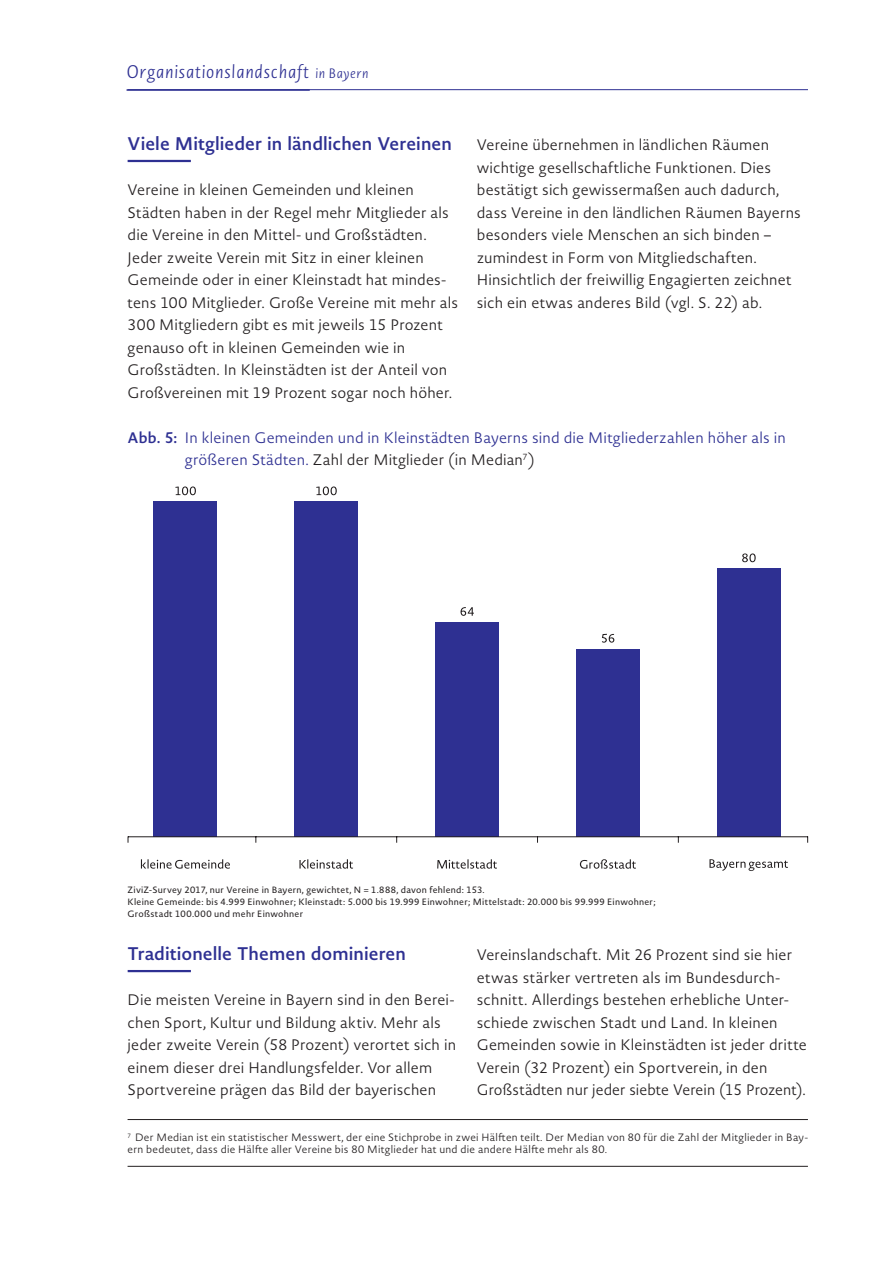
<style>
.page{position:relative;width:893px;height:1263px;background:#fff}
.page>*{position:absolute;margin:0;border:0;box-sizing:border-box;transform-origin:0 0}
.t1{font:600 18px "Novel Sans Pro";letter-spacing:.005em;color:#2e3092}
.t2{font:italic 300 18px "Novel Sans Pro";letter-spacing:.04em;color:#2e3092}
.t3{font:300 15px/22.5px "Novel Sans Pro";letter-spacing:.005em;color:#231f20}
.t4{font:300 15px/22.5px "Novel Sans Pro";letter-spacing:.01em;color:#2e3092}
.t5{font:300 10.5px/12px "Novel Sans Pro";letter-spacing:.025em;color:#231f20}
.t6{font:9px/12px "Novel Sans Pro";letter-spacing:.03em;color:#231f20}
.s1{font-size:13.5px}
.s2{font-weight:600}
.s3{color:#231f20}
</style>
<div class="page">
<hr style="left:128px;top:89px;width:680px;height:1px;background:#2e3092">
<hr style="left:127px;top:89px;width:183px;height:2px;background:#2e3092">
<hr style="left:128px;top:970px;width:63px;height:2px;background:#2e3092">
<hr style="left:128px;top:1119px;width:680px;height:1px;background:#231f20">
<hr style="left:128px;top:1166px;width:680px;height:1px;background:#231f20">
<img style="left:129px;top:495px;width:678px;height:373px">
<div style="left:154px;top:501px;width:63px;height:335px;background:#2e3092"></div>
<div style="left:294px;top:501px;width:64px;height:335px;background:#2e3092"></div>
<div style="left:435px;top:622px;width:64px;height:214px;background:#2e3092"></div>
<div style="left:576px;top:649px;width:64px;height:187px;background:#2e3092"></div>
<div style="left:717px;top:568px;width:64px;height:268px;background:#2e3092"></div>
<hr style="left:128px;top:836px;width:680px;height:1px;background:#231f20">
<svg style="left:709px;top:859px;width:79px;height:12px"></svg>
<svg style="left:141px;top:859px;width:89px;height:10px"></svg>
<svg style="left:299px;top:859px;width:54px;height:10px"></svg>
<svg style="left:437px;top:859px;width:60px;height:10px"></svg>
<svg style="left:580px;top:859px;width:56px;height:10px"></svg>
<svg style="left:175px;top:486px;width:21px;height:9px"></svg>
<svg style="left:316px;top:486px;width:21px;height:9px"></svg>
<svg style="left:461px;top:607px;width:13px;height:9px"></svg>
<svg style="left:602px;top:634px;width:12px;height:9px"></svg>
<svg style="left:742px;top:553px;width:14px;height:9px"></svg>
<hr style="left:128px;top:160px;width:63px;height:2px;background:#2e3092">
<p class="t2" style="left:127px;top:59px;width:244px">Organisationslandschaft <span class="s1">in Bayern</span></p>
<p class="t1" style="left:128px;top:130px;width:326px">Viele Mitglieder in ländlichen Vereinen</p>
<p class="t3" style="left:128px;top:178px;width:332px">Vereine in kleinen Gemeinden und kleinen Städten haben in der Regel mehr Mitglieder als die Vereine in den Mittel- und Großstädten.<br>Jeder zweite Verein mit Sitz in einer kleinen Gemeinde oder in einer Kleinstadt hat mindes&shy;tens 100 Mitglieder. Große Vereine mit mehr als 300 Mitgliedern gibt es mit jeweils 15 Prozent genauso oft in kleinen Gemeinden wie in Großstädten. In Kleinstädten ist der Anteil von Großvereinen mit 19 Prozent sogar noch höher.</p>
<p class="t3" style="left:477px;top:133px;width:326px">Vereine übernehmen in ländlichen Räumen wichtige gesellschaftliche Funktionen. Dies bestätigt sich gewissermaßen auch dadurch, dass Vereine in den ländlichen Räumen Bayerns besonders viele Menschen an sich binden – zumindest in Form von Mitgliedschaften.<br>Hinsichtlich der freiwillig Engagierten zeichnet sich ein etwas anderes Bild (vgl. S. 22) ab.</p>
<p class="t4" style="left:185px;top:426px;width:603px;text-indent:-57px"><span class="s2">Abb. 5:</span> In kleinen Gemeinden und in Kleinstädten Bayerns sind die Mitgliederzahlen höher als in größeren Städten. <span class="s3">Zahl der Mitglieder (in Median</span><sup>7</sup><span class="s3">)</span></p>
<p class="t6" style="left:127px;top:883px;width:530px">ZiviZ-Survey 2017, nur Vereine in Bayern, gewichtet, N = 1.888, davon fehlend: 153.<br>Kleine Gemeinde: bis 4.999 Einwohner; Kleinstadt: 5.000 bis 19.999 Einwohner; Mittelstadt: 20.000 bis 99.999 Einwohner;<br>Großstadt 100.000 und mehr Einwohner</p>
<p class="t1" style="left:128px;top:940px;width:280px">Traditionelle Themen dominieren</p>
<p class="t3" style="left:128px;top:988px;width:330px">Die meisten Vereine in Bayern sind in den Berei&shy;chen Sport, Kultur und Bildung aktiv. Mehr als jeder zweite Verein (58 Prozent) verortet sich in einem dieser drei Handlungsfelder. Vor allem Sportvereine prägen das Bild der bayerischen</p>
<p class="t3" style="left:477px;top:943px;width:332px">Vereinslandschaft. Mit 26 Prozent sind sie hier etwas stärker vertreten als im Bundesdurch&shy;schnitt. Allerdings bestehen erhebliche Unter&shy;schiede zwischen Stadt und Land. In kleinen Gemeinden sowie in Kleinstädten ist jeder dritte Verein (32 Prozent) ein Sportverein, in den Großstädten nur jeder siebte Verein (15 Prozent).</p>
<p class="t5" style="left:128px;top:1131px;width:682px"><sup>7</sup> Der Median ist ein statistischer Messwert, der eine Stichprobe in zwei Hälften teilt. Der Median von 80 für die Zahl der Mitglieder in Bay&shy;ern bedeutet, dass die Hälfte aller Vereine bis 80 Mitglieder hat und die andere Hälfte mehr als 80.</p>
</div>
